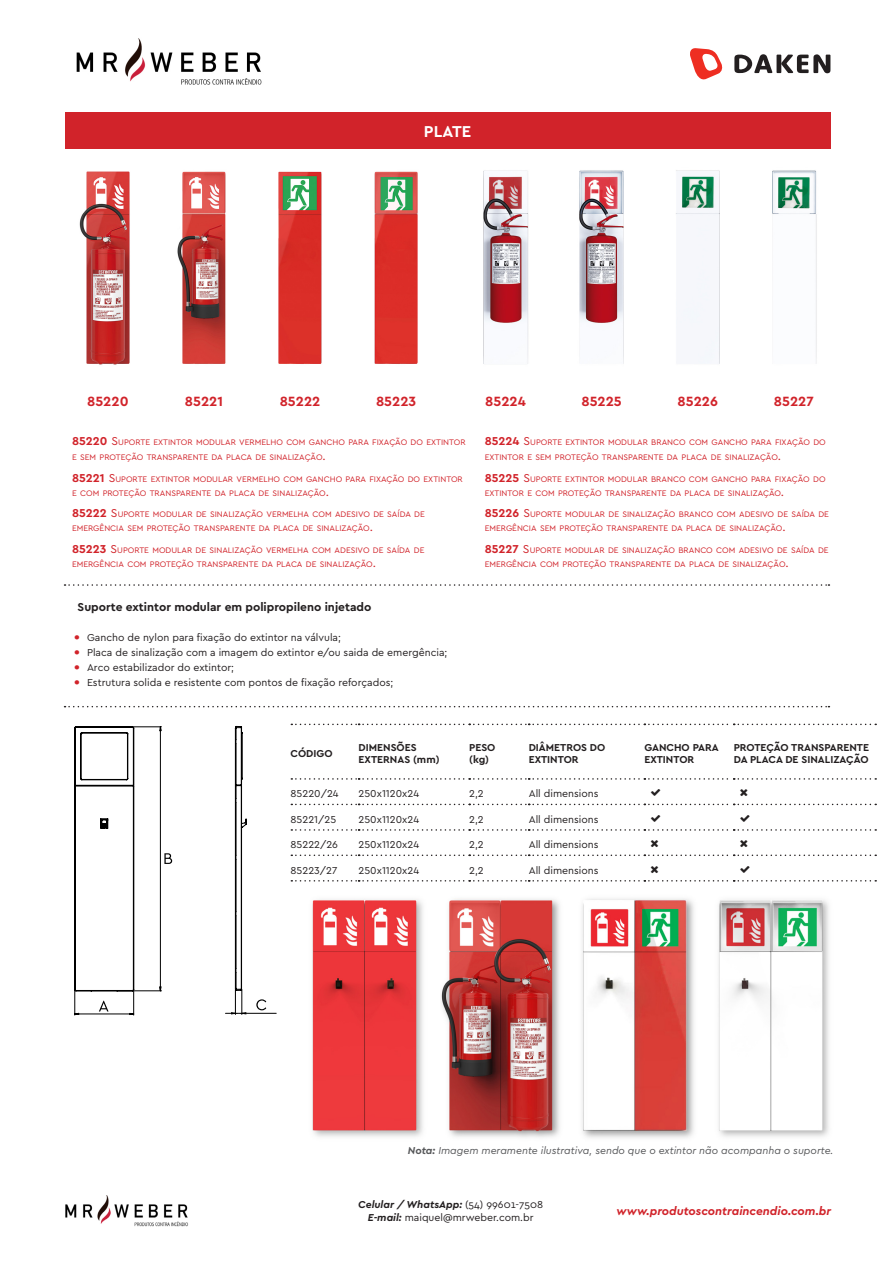
<style>
.page{position:relative;width:893px;height:1263px;background:#fff}
.page>*{position:absolute;margin:0;border:0;box-sizing:border-box;transform-origin:0 0}
.t1{font:700 16.5px "Cera Basic";color:#fff}
.t2{font:700 13.95px "Cera Basic";color:#d1232a}
.t3{font:700 12px "Cera Basic";color:#231f20}
.t4{font:italic 700 12px "Cera Basic";color:#d1232a}
.t5{font:10.5px "Cera Basic";color:#231f20}
.t6{font:700 10.5px/12.6px "Cera Basic";color:#231f20}
.t7{font:italic 10.5px "Cera Basic";color:#57585a}
.t8{font:italic 700 10.5px "Cera Basic";color:#231f20}
.t9{font:8.4px/14.4px "Cera Basic";color:#d1232a}
.s1{font-weight:700;font-size:12px}
.s2{font-size:12px}
.s3{font-weight:700;font-size:13.5px;color:#d1232a}
.s4{font-weight:700}
.s5{font-weight:400;font-style:normal}
.s6{font-weight:700;font-style:italic}
</style>
<div class="page">
<div style="left:65px;top:112px;width:765px;height:36px;background:#d1232a"></div>
<img style="left:79px;top:171px;width:51px;height:194px">
<img style="left:177px;top:171px;width:49px;height:193px">
<img style="left:278px;top:171px;width:44px;height:193px">
<img style="left:374px;top:171px;width:44px;height:193px">
<img style="left:483px;top:170px;width:46px;height:194px">
<img style="left:579px;top:170px;width:45px;height:194px">
<img style="left:676px;top:170px;width:44px;height:194px">
<img style="left:772px;top:170px;width:45px;height:194px">
<img style="left:76px;top:38px;width:186px;height:47px">
<svg style="left:690px;top:48px;width:33px;height:32px"></svg>
<svg style="left:734px;top:54px;width:96px;height:19px"></svg>
<svg style="left:65px;top:584px;width:764px;height:2px"></svg>
<svg style="left:65px;top:706px;width:764px;height:1px"></svg>
<svg style="left:291px;top:724px;width:585px;height:1px"></svg>
<svg style="left:291px;top:778px;width:585px;height:2px"></svg>
<svg style="left:291px;top:804px;width:585px;height:1px"></svg>
<svg style="left:291px;top:829px;width:585px;height:2px"></svg>
<svg style="left:291px;top:854px;width:585px;height:2px"></svg>
<svg style="left:291px;top:880px;width:585px;height:1px"></svg>
<svg style="left:172px;top:726px;width:75px;height:266px"></svg>
<hr style="left:225px;top:1013px;width:51px;height:1px;background:#000">
<svg style="left:242px;top:989px;width:4px;height:24px"></svg>
<svg style="left:231px;top:989px;width:5px;height:24px"></svg>
<svg style="left:74px;top:726px;width:98px;height:289px"></svg>
<svg style="left:256px;top:999px;width:10px;height:11px"></svg>
<img style="left:312px;top:899px;width:111px;height:238px">
<img style="left:441px;top:898px;width:119px;height:240px">
<img style="left:582px;top:898px;width:112px;height:240px">
<img style="left:718px;top:900px;width:111px;height:237px">
<img style="left:65px;top:1195px;width:123px;height:32px">
<p class="t1" style="left:424px;top:122px;width:49px">PLATE</p>
<p class="t2" style="left:87px;top:393px;width:43px">85220</p>
<p class="t2" style="left:185px;top:393px;width:40px">85221</p>
<p class="t2" style="left:280px;top:393px;width:42px">85222</p>
<p class="t2" style="left:376px;top:393px;width:42px">85223</p>
<p class="t2" style="left:485px;top:393px;width:42px">85224</p>
<p class="t2" style="left:581px;top:393px;width:42px">85225</p>
<p class="t2" style="left:678px;top:393px;width:42px">85226</p>
<p class="t2" style="left:774px;top:393px;width:41px">85227</p>
<p class="t9" style="left:72px;top:435px;width:395px"><span class="s1">85220</span> <span class="s2">S</span>UPORTE EXTINTOR MODULAR VERMELHO COM GANCHO PARA FIXAÇÃO DO EXTINTOR<br>E SEM PROTEÇÃO TRANSPARENTE DA PLACA DE SINALIZAÇÃO<span class="s2">.</span></p>
<p class="t9" style="left:485px;top:435px;width:342px"><span class="s1">85224</span> <span class="s2">S</span>UPORTE EXTINTOR MODULAR BRANCO COM GANCHO PARA FIXAÇÃO DO<br>EXTINTOR E SEM PROTEÇÃO TRANSPARENTE DA PLACA DE SINALIZAÇÃO<span class="s2">.</span></p>
<p class="t9" style="left:72px;top:472px;width:392px"><span class="s1">85221</span> <span class="s2">S</span>UPORTE EXTINTOR MODULAR VERMELHO COM GANCHO PARA FIXAÇÃO DO EXTINTOR<br>E COM PROTEÇÃO TRANSPARENTE DA PLACA DE SINALIZAÇÃO<span class="s2">.</span></p>
<p class="t9" style="left:485px;top:472px;width:342px"><span class="s1">85225</span> <span class="s2">S</span>UPORTE EXTINTOR MODULAR BRANCO COM GANCHO PARA FIXAÇÃO DO<br>EXTINTOR E COM PROTEÇÃO TRANSPARENTE DA PLACA DE SINALIZAÇÃO<span class="s2">.</span></p>
<p class="t9" style="left:72px;top:507px;width:354px"><span class="s1">85222</span> <span class="s2">S</span>UPORTE MODULAR DE SINALIZAÇÃO VERMELHA COM ADESIVO DE SAÍDA DE<br>EMERGÊNCIA SEM PROTEÇÃO TRANSPARENTE DA PLACA DE SINALIZAÇÃO<span class="s2">.</span></p>
<p class="t9" style="left:485px;top:507px;width:346px"><span class="s1">85226</span> <span class="s2">S</span>UPORTE MODULAR DE SINALIZAÇÃO BRANCO COM ADESIVO DE SAÍDA DE<br>EMERGÊNCIA SEM PROTEÇÃO TRANSPARENTE DA PLACA DE SINALIZAÇÃO<span class="s2">.</span></p>
<p class="t9" style="left:72px;top:543px;width:354px"><span class="s1">85223</span> <span class="s2">S</span>UPORTE MODULAR DE SINALIZAÇÃO VERMELHA COM ADESIVO DE SAÍDA DE<br>EMERGÊNCIA COM PROTEÇÃO TRANSPARENTE DA PLACA DE SINALIZAÇÃO<span class="s2">.</span></p>
<p class="t9" style="left:485px;top:543px;width:345px"><span class="s1">85227</span> <span class="s2">S</span>UPORTE MODULAR DE SINALIZAÇÃO BRANCO COM ADESIVO DE SAÍDA DE<br>EMERGÊNCIA COM PROTEÇÃO TRANSPARENTE DA PLACA DE SINALIZAÇÃO<span class="s2">.</span></p>
<p class="t3" style="left:78px;top:600px;width:295px">Suporte extintor modular em polipropileno injetado</p>
<p class="t5" style="left:74px;top:631px;width:268px"><span class="s3">•</span> Gancho de nylon para fixação do extintor na válvula;</p>
<p class="t5" style="left:74px;top:646px;width:375px"><span class="s3">•</span> Placa de sinalização com a imagem do extintor e/ou saida de emergência;</p>
<p class="t5" style="left:74px;top:661px;width:161px"><span class="s3">•</span> Arco estabilizador do extintor;</p>
<p class="t5" style="left:74px;top:676px;width:321px"><span class="s3">•</span> Estrutura solida e resistente com pontos de fixação reforçados;</p>
<p class="t6" style="left:291px;top:747px;width:43px">CÓDIGO</p>
<p class="t6" style="left:359px;top:741px;width:60px">DIMENSÕES</p>
<p class="t6" style="left:359px;top:753px;width:82px">EXTERNAS (mm)</p>
<p class="t6" style="left:469px;top:741px;width:28px">PESO</p>
<p class="t6" style="left:469px;top:753px;width:21px">(kg)</p>
<p class="t6" style="left:529px;top:741px;width:78px">DIÂMETROS DO</p>
<p class="t6" style="left:529px;top:753px;width:51px">EXTINTOR</p>
<p class="t5" style="left:291px;top:787px;width:50px">85220/24</p>
<p class="t5" style="left:359px;top:787px;width:62px">250x1120x24</p>
<p class="t5" style="left:469px;top:787px;width:16px">2,2</p>
<p class="t5" style="left:529px;top:787px;width:71px">All dimensions</p>
<p class="t5" style="left:291px;top:813px;width:47px">85221/25</p>
<p class="t5" style="left:359px;top:813px;width:62px">250x1120x24</p>
<p class="t5" style="left:469px;top:813px;width:16px">2,2</p>
<p class="t5" style="left:529px;top:813px;width:71px">All dimensions</p>
<p class="t5" style="left:291px;top:838px;width:49px">85222/26</p>
<p class="t5" style="left:359px;top:838px;width:62px">250x1120x24</p>
<p class="t5" style="left:469px;top:838px;width:16px">2,2</p>
<p class="t5" style="left:529px;top:838px;width:71px">All dimensions</p>
<p class="t5" style="left:291px;top:864px;width:48px">85223/27</p>
<p class="t5" style="left:359px;top:864px;width:62px">250x1120x24</p>
<p class="t5" style="left:469px;top:864px;width:16px">2,2</p>
<p class="t5" style="left:529px;top:864px;width:71px">All dimensions</p>
<p class="t6" style="left:644px;top:741px;width:76px">GANCHO PARA<br>EXTINTOR</p>
<p class="t6" style="left:734px;top:741px;width:137px">PROTEÇÃO TRANSPARENTE<br>DA PLACA DE SINALIZAÇÃO</p>
<p class="t7" style="left:408px;top:1144px;width:427px"><span class="s4">Nota:</span> Imagem meramente ilustrativa, sendo que o extintor não acompanha o suporte.</p>
<p class="t8" style="left:358px;top:1199px;width:186px">Celular / WhatsApp: <span class="s5">(54) 99601-7508</span></p>
<p class="t5" style="left:368px;top:1211px;width:167px"><span class="s6">E-mail:</span> maiquel@mrweber.com.br</p>
<p class="t4" style="left:617px;top:1203px;width:216px">www.produtoscontraincendio.com.br</p>
</div>
